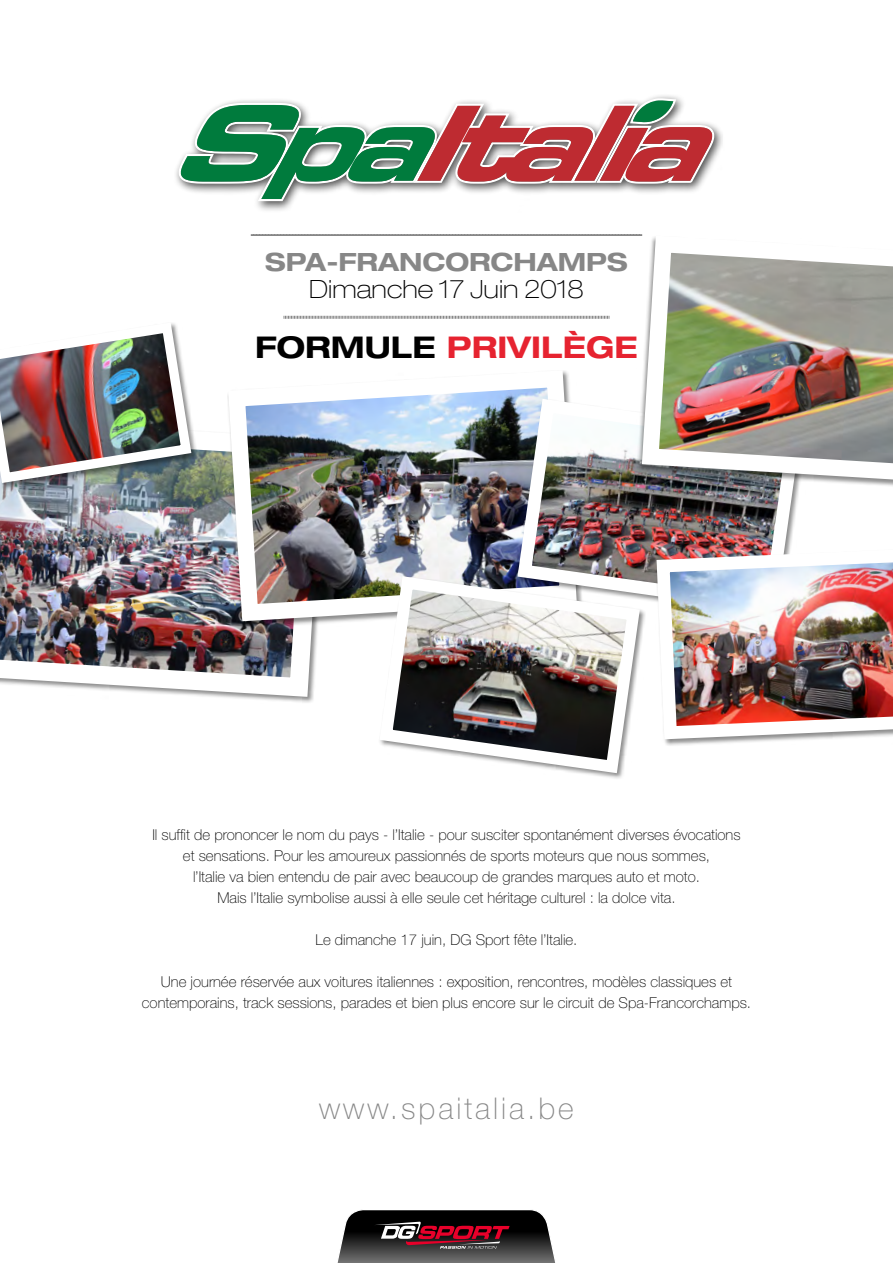
<style>
.page{position:relative;width:893px;height:1263px;background:#fff}
.page>*{position:absolute;margin:0;border:0;box-sizing:border-box;transform-origin:0 0}
.t1{font:100 30px "Helvetica Neue";letter-spacing:.1em;color:#878787}
.t2{font:700 expanded 30px "Helvetica Neue";color:#e62330}
.t3{font:100 expanded 25.2px "Helvetica Neue";color:#000}
.t4{font:700 expanded 25.2px "Helvetica Neue";color:#878787}
.t5{font:100 15px/21px "Helvetica Neue";color:#000;text-align:center}
.s1{color:#000}
</style>
<div class="page">
<svg style="left:337px;top:1210px;width:218px;height:53px;background:#4c3b3e"></svg>
<img style="left:0;top:449px;width:318px;height:254px">
<img style="left:219px;top:371px;width:351px;height:259px">
<img style="left:510px;top:392px;width:289px;height:209px">
<img style="left:650px;top:542px;width:243px;height:204px">
<img style="left:633px;top:234px;width:260px;height:259px">
<img style="left:373px;top:570px;width:273px;height:209px">
<svg style="left:179px;top:98px;width:535px;height:103px"></svg>
<svg style="left:283px;top:315px;width:327px;height:4px"></svg>
<svg style="left:251px;top:234px;width:391px;height:2px"></svg>
<img style="left:0;top:323px;width:197px;height:165px">
<p class="t4" style="left:265px;top:247px;width:364px">SPA-FRANCORCHAMPS</p>
<p class="t3" style="left:309px;top:274px;width:276px">Dimanche 17 Juin 2018</p>
<p class="t2" style="left:255px;top:328px;width:384px"><span class="s1">FORMULE</span> PRIVILÈGE</p>
<p class="t5" style="left:152px;top:824px;width:590px">Il suffit de prononcer le nom du pays - l’Italie - pour susciter spontanément diverses évocations</p>
<p class="t5" style="left:183px;top:845px;width:529px">et sensations. Pour les amoureux passionnés de sports moteurs que nous sommes,</p>
<p class="t5" style="left:193px;top:866px;width:508px">l’Italie va bien entendu de pair avec beaucoup de grandes marques auto et moto.</p>
<p class="t5" style="left:217px;top:887px;width:460px">Mais l’Italie symbolise aussi à elle seule cet héritage culturel : la dolce vita.</p>
<p class="t5" style="left:315px;top:929px;width:263px">Le dimanche 17 juin, DG Sport fête l’Italie.</p>
<p class="t5" style="left:142px;top:971px;width:611px">Une journée réservée aux voitures italiennes : exposition, rencontres, modèles classiques et contemporains, track sessions, parades et bien plus encore sur le circuit de Spa-Francorchamps.</p>
<p class="t1" style="left:319px;top:1091px;width:256px">www.spaitalia.be</p>
</div>
